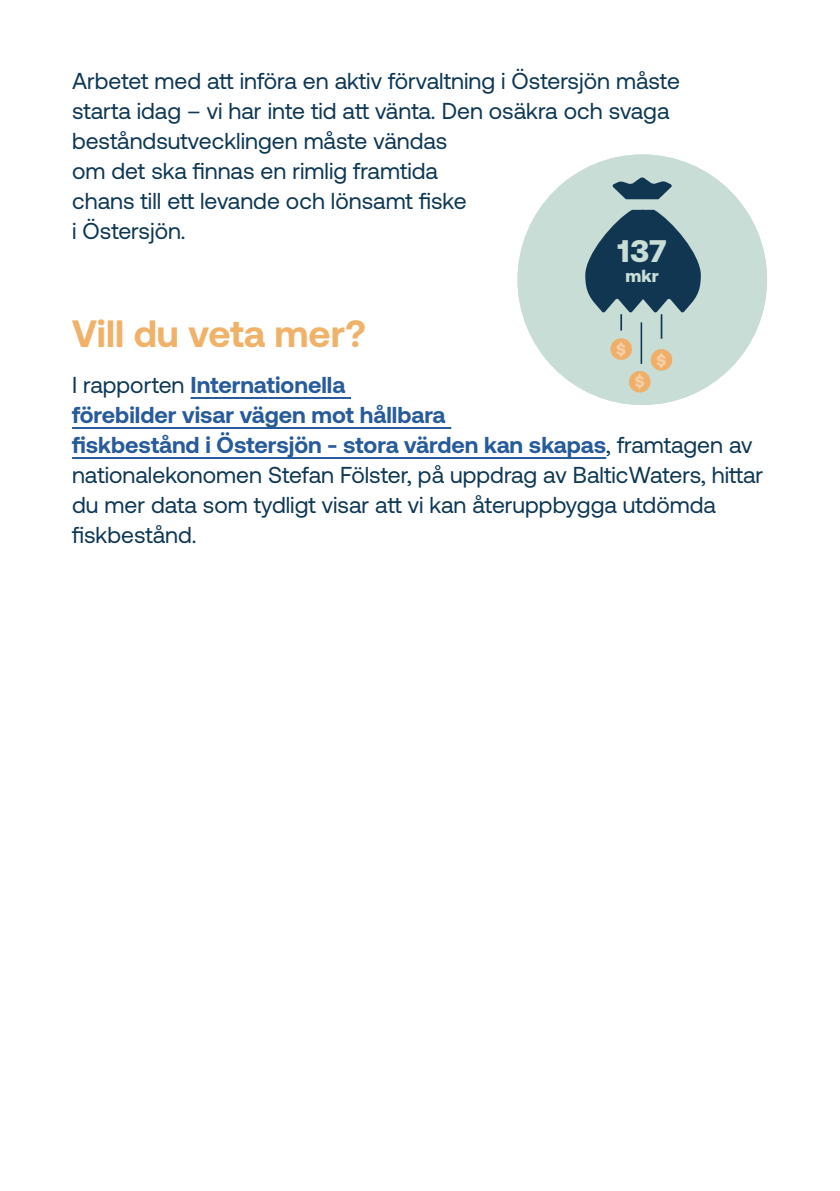
<style>
.page{position:relative;width:840px;height:1191px;background:#fff}
.page>*{position:absolute;margin:0;border:0;box-sizing:border-box;transform-origin:0 0}
.t1{font:700 38px "Aeonik";color:#f0b268}
.t2{font:900 31.2px "Aeonik";color:#c7ddd5}
.t3{font:23px/30px "Aeonik";color:#0d3755}
.t4{font:900 17.4px "Aeonik";color:#c7ddd5}
.t5{font:900 15.6px "Aeonik";color:rgb(255 255 255/.4)}
.s1{font-weight:700;color:#275b9b}
</style>
<div class="page">
<hr style="left:190px;top:397px;width:161px;height:2px;background:#275b9b">
<hr style="left:72px;top:427px;width:379px;height:2px;background:#275b9b">
<hr style="left:72px;top:457px;width:534px;height:2px;background:#275b9b">
<svg style="left:517px;top:154px;width:249px;height:251px"></svg>
<svg style="left:612px;top:177px;width:59px;height:27px"></svg>
<div style="left:622px;top:199px;width:39px;height:9px;background:#c7ddd5;border-radius:4px"></div>
<svg style="left:610px;top:338px;width:62px;height:54px;background:#d2ccb0"></svg>
<svg style="left:585px;top:210px;width:115px;height:120px;background:#527281"></svg>
<hr style="left:660px;top:314px;width:2px;height:25px;background:#103652">
<hr style="left:640px;top:322px;width:1px;height:42px;background:#103652">
<p class="t3" style="left:72px;top:66px;width:609px">Arbetet med att införa en aktiv förvaltning i Östersjön måste starta idag – vi har inte tid att vänta. Den osäkra och svaga beståndsutvecklingen måste vändas<br>om det ska finnas en rimlig framtida<br>chans till ett levande och lönsamt fiske<br>i Östersjön.</p>
<h2 class="t2" style="left:617px;top:232px;width:51px">137</h2>
<p class="t4" style="left:625px;top:265px;width:35px">mkr</p>
<h1 class="t1" style="left:72px;top:312px;width:295px">Vill du veta mer?</h1>
<p class="t3" style="left:72px;top:370px;width:692px">I rapporten <span class="s1">Internationella<br>förebilder visar vägen mot hållbara<br>fiskbestånd i Östersjön - stora värden kan skapas</span>, framtagen av nationalekonomen Stefan Fölster, på uppdrag av BalticWaters, hittar du mer data som tydligt visar att vi kan återuppbygga utdömda fiskbestånd.</p>
<p class="t5" style="left:616px;top:340px;width:11px">$</p>
<p class="t5" style="left:656px;top:351px;width:11px">$</p>
<p class="t5" style="left:634px;top:373px;width:11px">$</p>
</div>
